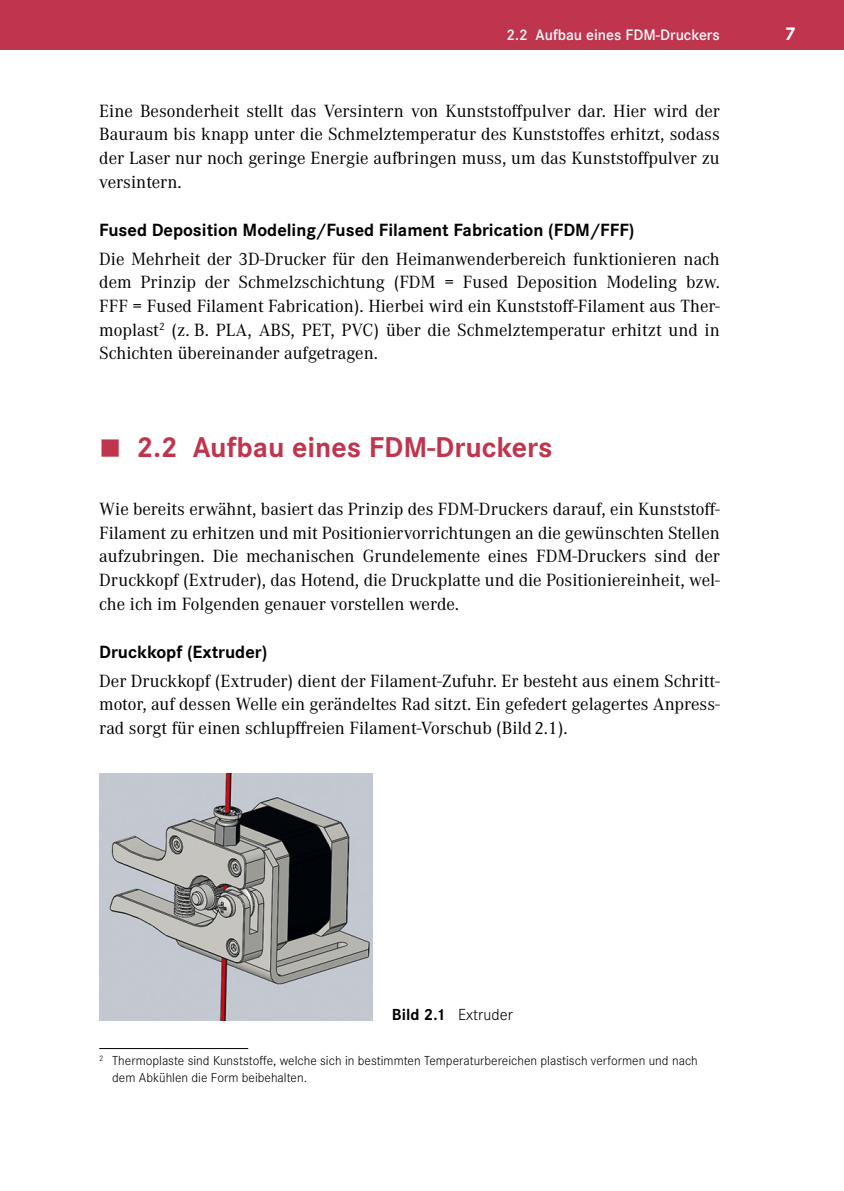
<style>
.page{position:relative;width:844px;height:1191px;background:#fff}
.page>*{position:absolute;margin:0;border:0;box-sizing:border-box;transform-origin:0 0}
.t1{font:700 29.75px "Corporate S Pro";color:#c0354e}
.t2{font:700 19.25px "Corporate S Pro";color:#fff}
.t3{font:18.38px/23.6px "Corporate A Pro";color:#000;text-align:justify}
.t4{font:700 18.38px "Corporate S Pro";color:#000}
.t5{font:300 16.62px "Corporate S Pro";color:#000}
.t6{font:600 15.75px "Corporate S Pro";color:#fff}
.t7{font:300 13.65px/16.6px "Corporate S Pro";color:#000}
.s1{font-weight:700}
</style>
<div class="page">
<div style="left:0;top:0;width:843px;height:50px;background:#c0354e"></div>
<img style="left:99px;top:774px;width:273px;height:246px">
<hr style="left:99px;top:1048px;width:149px;height:1px;background:#000">
<p class="t6" style="left:506px;top:23px;width:215px">2.2 Aufbau eines FDM-Druckers</p>
<p class="t2" style="left:785px;top:18px;width:11px">7</p>
<p class="t3" style="left:99px;top:98px;width:622px">Eine Besonderheit stellt das Versintern von Kunststoffpulver dar. Hier wird der Bauraum bis knapp unter die Schmelztemperatur des Kunststoffes erhitzt, sodass der Laser nur noch geringe Energie aufbringen muss, um das Kunststoffpulver zu versintern.</p>
<p class="t4" style="left:99px;top:216px;width:536px">Fused Deposition Modeling/Fused Filament Fabrication (FDM/FFF)</p>
<p class="t3" style="left:99px;top:246px;width:622px">Die Mehrheit der 3D-Drucker für den Heimanwenderbereich funktionieren nach dem Prinzip der Schmelzschichtung (FDM = Fused Deposition Modeling bzw.<br>FFF = Fused Filament Fabrication). Hierbei wird ein Kunststoff-Filament aus Ther&shy;moplast<sup>2</sup> (z. B. PLA, ABS, PET, PVC) über die Schmelztemperatur erhitzt und in Schichten übereinander aufgetragen.</p>
<h1 class="t1" style="left:136px;top:423px;width:417px">2.2 Aufbau eines FDM-Druckers</h1>
<p class="t3" style="left:99px;top:496px;width:622px">Wie bereits erwähnt, basiert das Prinzip des FDM-Druckers darauf, ein Kunststoff-Filament zu erhitzen und mit Positioniervorrichtungen an die gewünschten Stellen aufzubringen. Die mechanischen Grundelemente eines FDM-Druckers sind der Druckkopf (Extruder), das Hotend, die Druckplatte und die Positioniereinheit, wel&shy;che ich im Folgenden genauer vorstellen werde.</p>
<p class="t4" style="left:99px;top:637px;width:169px">Druckkopf (Extruder)</p>
<p class="t3" style="left:99px;top:668px;width:622px">Der Druckkopf (Extruder) dient der Filament-Zufuhr. Er besteht aus einem Schritt&shy;motor, auf dessen Welle ein gerändeltes Rad sitzt. Ein gefedert gelagertes Anpress&shy;rad sorgt für einen schlupffreien Filament-Vorschub (Bild 2.1).</p>
<p class="t5" style="left:392px;top:1002px;width:122px"><span class="s1">Bild 2.1</span> Extruder</p>
<p class="t7" style="left:112px;top:1051px;width:587px;text-indent:-13px"><sup>2</sup> Thermoplaste sind Kunststoffe, welche sich in bestimmten Temperaturbereichen plastisch verformen und nach dem Abkühlen die Form beibehalten.</p>
</div>
